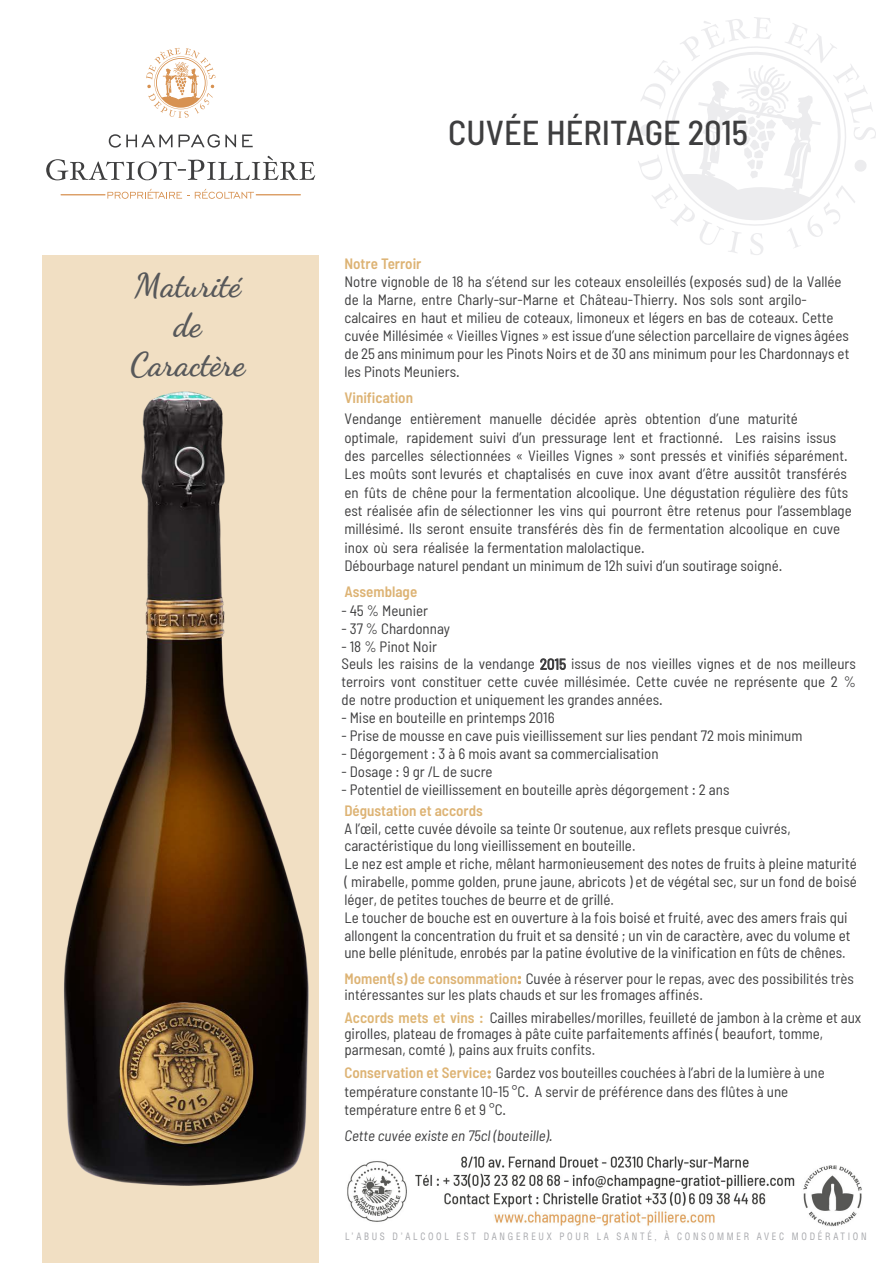
<style>
.page{position:relative;width:893px;height:1263px;background:#fff}
.page>*{position:absolute;margin:0;border:0;box-sizing:border-box;transform-origin:0 0}
.t1{font:500 semi-condensed 34.5px "Barlow";color:#3e3e3f}
.t2{font:700 33px/39.6px "Dancing Script";color:#57585a;text-align:center}
.t3{font:semi-condensed 15px/17.9px "Barlow";color:#3e3e3f}
.t4{font:italic semi-condensed 15px "Barlow";color:#3e3e3f}
.t5{font:600 semi-condensed 15px "Barlow";color:#ddb374}
.t6{font:condensed 9.9px "Helvetica";letter-spacing:.3em;color:#a8a9ad;scale:.91 1}
.s1{font-weight:600;color:#ddb374}
.s2{font-weight:600;color:#deb574}
</style>
<div class="page">
<svg style="left:638px;top:17px;width:238px;height:238px"></svg>
<div style="left:43px;top:255px;width:276px;height:1008px;background:#f1dfc3"></div>
<svg style="left:109px;top:134px;width:64px;height:14px"></svg>
<svg style="left:179px;top:134px;width:57px;height:14px"></svg>
<svg style="left:242px;top:135px;width:11px;height:12px"></svg>
<svg style="left:46px;top:156px;width:269px;height:24px"></svg>
<svg style="left:195px;top:189px;width:106px;height:10px"></svg>
<svg style="left:61px;top:189px;width:128px;height:10px"></svg>
<svg style="left:146px;top:48px;width:69px;height:70px"></svg>
<img style="left:347px;top:1156px;width:515px;height:71px">
<img style="left:64px;top:391px;width:245px;height:795px">
<p class="t2" style="left:130px;top:265px;width:117px">Maturité de<br>Caractère</p>
<p class="t1" style="left:448px;top:111px;width:301px">CUVÉE HÉRITAGE 2015</p>
<p class="t3" style="left:344px;top:254px;width:506px"><span class="s1">Notre Terroir<br></span>Notre vignoble de 18 ha s’étend sur les coteaux ensoleillés (exposés sud) de la Vallée de la Marne, entre Charly-sur-Marne et Château-Thierry. Nos sols sont argilo&shy;calcaires en haut et milieu de coteaux, limoneux et légers en bas de coteaux. Cette cuvée Millésimée « Vieilles Vignes » est issue d’une sélection parcellaire de vignes âgées de 25 ans minimum pour les Pinots Noirs et de 30 ans minimum pour les Chardonnays et les Pinots Meuniers.</p>
<p class="t3" style="left:344px;top:387px;width:455px;line-height:21px"><span class="s1">Vinification<br></span>Vendange entièrement manuelle décidée après obtention d’une maturité</p>
<p class="t3" style="left:344px;top:428px;width:509px;line-height:18.3px">optimale, rapidement suivi d’un pressurage lent et fractionné. Les raisins issus des parcelles sélectionnées « Vieilles Vignes » sont pressés et vinifiés séparément.<br>Les moûts sont levurés et chaptalisés en cuve inox avant d’être aussitôt transférés en fûts de chêne pour la fermentation alcoolique. Une dégustation régulière des fûts est réalisée afin de sélectionner les vins qui pourront être retenus pour l’assemblage millésimé. Ils seront ensuite transférés dès fin de fermentation alcoolique en cuve inox où sera réalisée la fermentation malolactique.<br>Débourbage naturel pendant un minimum de 12h suivi d’un soutirage soigné.</p>
<p class="t5" style="left:344px;top:582px;width:74px">Assemblage</p>
<p class="t3" style="left:341px;top:601px;width:88px">- 45 % Meunier</p>
<p class="t3" style="left:341px;top:619px;width:110px">- 37 % Chardonnay</p>
<p class="t3" style="left:341px;top:637px;width:516px">- 18 % Pinot Noir<br>Seuls les raisins de la vendange 2015 issus de nos vieilles vignes et de nos meilleurs terroirs vont constituer cette cuvée millésimée. Cette cuvée ne représente que 2 % de notre production et uniquement les grandes années.</p>
<p class="t3" style="left:341px;top:708px;width:215px">- Mise en bouteille en printemps 2016</p>
<p class="t3" style="left:341px;top:726px;width:462px">- Prise de mousse en cave puis vieillissement sur lies pendant 72 mois minimum</p>
<p class="t3" style="left:341px;top:744px;width:319px">- Dégorgement : 3 à 6 mois avant sa commercialisation</p>
<p class="t3" style="left:341px;top:762px;width:153px">- Dosage : 9 gr /L de sucre</p>
<p class="t3" style="left:341px;top:780px;width:390px">- Potentiel de vieillissement en bouteille après dégorgement : 2 ans</p>
<p class="t3" style="left:344px;top:800px;width:514px"><span class="s1">Dégustation et accords<br></span>A l’œil, cette cuvée dévoile sa teinte Or soutenue, aux reflets presque cuivrés, caractéristique du long vieillissement en bouteille.<br>Le nez est ample et riche, mêlant harmonieusement des notes de fruits à pleine maturité ( mirabelle, pomme golden, prune jaune, abricots ) et de végétal sec, sur un fond de boisé léger, de petites touches de beurre et de grillé.<br>Le toucher de bouche est en ouverture à la fois boisé et fruité, avec des amers frais qui allongent la concentration du fruit et sa densité ; un vin de caractère, avec du volume et une belle plénitude, enrobés par la patine évolutive de la vinification en fûts de chênes.</p>
<p class="t3" style="left:344px;top:970px;width:511px;line-height:15.9px"><span class="s1">Moment(s) de consommation:</span> Cuvée à réserver pour le repas, avec des possibilités très intéressantes sur les plats chauds et sur les fromages affinés.</p>
<p class="t3" style="left:344px;top:1008px;width:518px;line-height:15.9px"><span class="s2">Accords mets et vins :</span> Cailles mirabelles/morilles, feuilleté de jambon à la crème et aux girolles, plateau de fromages à pâte cuite parfaitements affinés ( beaufort, tomme, parmesan, comté ), pains aux fruits confits.</p>
<p class="t3" style="left:344px;top:1063px;width:482px;line-height:18.5px"><span class="s1">Conservation et Service:</span> Gardez vos bouteilles couchées à l’abri de la lumière à une température constante 10-15 °C. A servir de préférence dans des flûtes à une température entre 6 et 9 °C.</p>
<p class="t4" style="left:344px;top:1126px;width:210px">Cette cuvée existe en 75cl (bouteille).</p>
<p class="t6" style="left:345px;top:1230px;width:574px">L’ABUS D’ALCOOL EST DANGEREUX POUR LA SANTÉ, À CONSOMMER AVEC MODÉRATION</p>
</div>
